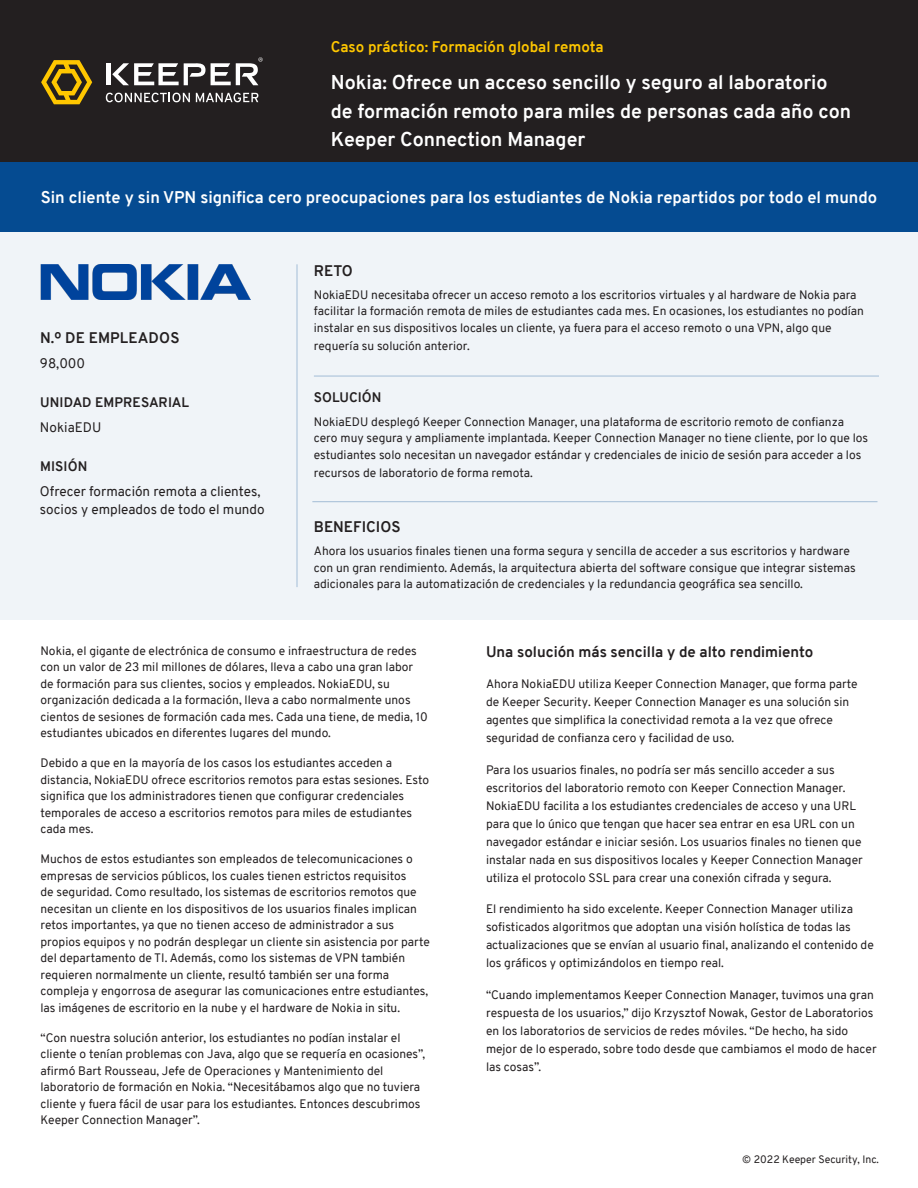
<style>
.page{position:relative;width:918px;height:1188px;background:#fff}
.page>*{position:absolute;margin:0;border:0;box-sizing:border-box;transform-origin:0 0}
.t1{font:700 19.5px/28.5px "Overpass";color:#fff}
.Subhead{font:700 16.5px "Overpass";color:#fff}
.Body{font:700 15px "Overpass";color:#231f20}
.t2{font:700 15px "Overpass";color:#ffc700}
.Subhead-2{font:700 15px "Overpass";color:#231f20}
.Subhead-3{font:13.5px/18px "Overpass";color:#231f20}
.Subhead-4{font:700 13.5px "Overpass";letter-spacing:.01em;color:#231f20}
.Body-2{font:12px/16.5px "Overpass";color:#231f20}
.Subhead-5{font:12px/16.5px "Overpass";color:#231f20}
.t3{font:10.5px "Overpass";color:#231f20}
</style>
<div class="page">
<div style="left:0;top:232px;width:918px;height:388px;background:#f0f4f8"></div>
<div style="left:0;top:0;width:918px;height:162px;background:#231f20"></div>
<hr style="left:312px;top:501px;width:566px;height:1px;background:#054b91">
<hr style="left:314px;top:375px;width:565px;height:2px;background:#054b91">
<hr style="left:296px;top:264px;width:2px;height:323px;background:#054b91">
<img style="left:41px;top:264px;width:210px;height:36px">
<div style="left:0;top:162px;width:918px;height:70px;background:#054b91"></div>
<svg style="left:41px;top:57px;width:222px;height:47px"></svg>
<p class="t2" style="left:331px;top:36px;width:275px">Caso práctico: Formación global remota</p>
<p class="t1" style="left:331px;top:69px;width:522px">Nokia: Ofrece un acceso sencillo y seguro al laboratorio de formación remoto para miles de personas cada año con<br>Keeper Connection Manager</p>
<p class="Subhead" style="left:41px;top:185px;width:838px">Sin cliente y sin VPN significa cero preocupaciones para los estudiantes de Nokia repartidos por todo el mundo</p>
<p class="Subhead-2" style="left:40px;top:328px;width:141px">N.º DE EMPLEADOS</p>
<p class="Subhead-3" style="left:40px;top:355px;width:47px">98,000</p>
<p class="Subhead-4" style="left:40px;top:393px;width:151px">UNIDAD EMPRESARIAL</p>
<p class="Subhead-3" style="left:40px;top:418px;width:63px">NokiaEDU</p>
<p class="Subhead-4" style="left:40px;top:457px;width:49px">MISIÓN</p>
<p class="Subhead-3" style="left:40px;top:482px;width:226px">Ofrecer formación remota a clientes, socios y empleados de todo el mundo</p>
<p class="Subhead-2" style="left:314px;top:260px;width:40px">RETO</p>
<p class="Subhead-5" style="left:314px;top:286px;width:552px">NokiaEDU necesitaba ofrecer un acceso remoto a los escritorios virtuales y al hardware de Nokia para facilitar la formación remota de miles de estudiantes cada mes. En ocasiones, los estudiantes no podían instalar en sus dispositivos locales un cliente, ya fuera para el acceso remoto o una VPN, algo que</p>
<p class="Subhead-5" style="left:314px;top:337px;width:157px">requería su solución anterior.</p>
<p class="Subhead-4" style="left:314px;top:388px;width:69px">SOLUCIÓN</p>
<p class="Subhead-5" style="left:314px;top:413px;width:556px">NokiaEDU desplegó Keeper Connection Manager, una plataforma de escritorio remoto de confianza cero muy segura y ampliamente implantada. Keeper Connection Manager no tiene cliente, por lo que los estudiantes solo necesitan un navegador estándar y credenciales de inicio de sesión para acceder a los</p>
<p class="Subhead-5" style="left:314px;top:464px;width:220px">recursos de laboratorio de forma remota.</p>
<p class="Subhead-2" style="left:314px;top:516px;width:88px">BENEFICIOS</p>
<p class="Subhead-5" style="left:314px;top:543px;width:543px">Ahora los usuarios finales tienen una forma segura y sencilla de acceder a sus escritorios y hardware con un gran rendimiento. Además, la arquitectura abierta del software consigue que integrar sistemas adicionales para la automatización de credenciales y la redundancia geográfica sea sencillo.</p>
<p class="Body-2" style="left:40px;top:642px;width:389px">Nokia, el gigante de electrónica de consumo e infraestructura de redes con un valor de 23 mil millones de dólares, lleva a cabo una gran labor de formación para sus clientes, socios y empleados. NokiaEDU, su organización dedicada a la formación, lleva a cabo normalmente unos cientos de sesiones de formación cada mes. Cada una tiene, de media, 10 estudiantes ubicados en diferentes lugares del mundo.</p>
<p class="Body-2" style="left:40px;top:755px;width:390px">Debido a que en la mayoría de los casos los estudiantes acceden a distancia, NokiaEDU ofrece escritorios remotos para estas sesiones. Esto significa que los administradores tienen que configurar credenciales temporales de acceso a escritorios remotos para miles de estudiantes cada mes.</p>
<p class="Body-2" style="left:40px;top:851px;width:391px">Muchos de estos estudiantes son empleados de telecomunicaciones o empresas de servicios públicos, los cuales tienen estrictos requisitos<br>de seguridad. Como resultado, los sistemas de escritorios remotos que necesitan un cliente en los dispositivos de los usuarios finales implican retos importantes, ya que no tienen acceso de administrador a sus propios equipos y no podrán desplegar un cliente sin asistencia por parte del departamento de TI. Además, como los sistemas de VPN también requieren normalmente un cliente, resultó también ser una forma compleja y engorrosa de asegurar las comunicaciones entre estudiantes, las imágenes de escritorio en la nube y el hardware de Nokia in situ.</p>
<p class="Body-2" style="left:40px;top:1029px;width:386px">“Con nuestra solución anterior, los estudiantes no podían instalar el cliente o tenían problemas con Java, algo que se requería en ocasiones”, afirmó Bart Rousseau, Jefe de Operaciones y Mantenimiento del laboratorio de formación en Nokia. “Necesitábamos algo que no tuviera cliente y fuera fácil de usar para los estudiantes. Entonces descubrimos Keeper Connection Manager”.</p>
<p class="Body" style="left:486px;top:641px;width:329px">Una solución más sencilla y de alto rendimiento</p>
<p class="Body-2" style="left:486px;top:675px;width:373px;line-height:18px">Ahora NokiaEDU utiliza Keeper Connection Manager, que forma parte de Keeper Security. Keeper Connection Manager es una solución sin agentes que simplifica la conectividad remota a la vez que ofrece seguridad de confianza cero y facilidad de uso.</p>
<p class="Body-2" style="left:486px;top:761px;width:378px;line-height:18px">Para los usuarios finales, no podría ser más sencillo acceder a sus escritorios del laboratorio remoto con Keeper Connection Manager.<br>NokiaEDU facilita a los estudiantes credenciales de acceso y una URL para que lo único que tengan que hacer sea entrar en esa URL con un navegador estándar e iniciar sesión. Los usuarios finales no tienen que instalar nada en sus dispositivos locales y Keeper Connection Manager utiliza el protocolo SSL para crear una conexión cifrada y segura.</p>
<p class="Body-2" style="left:486px;top:900px;width:389px;line-height:18px">El rendimiento ha sido excelente. Keeper Connection Manager utiliza sofisticados algoritmos que adoptan una visión holística de todas las actualizaciones que se envían al usuario final, analizando el contenido de los gráficos y optimizándolos en tiempo real.</p>
<p class="Body-2" style="left:486px;top:986px;width:392px;line-height:18px">“Cuando implementamos Keeper Connection Manager, tuvimos una gran respuesta de los usuarios,” dijo Krzysztof Nowak, Gestor de Laboratorios en los laboratorios de servicios de redes móviles. “De hecho, ha sido mejor de lo esperado, sobre todo desde que cambiamos el modo de hacer las cosas”.</p>
<p class="t3" style="left:742px;top:1152px;width:138px">© 2022 Keeper Security, Inc.</p>
</div>
